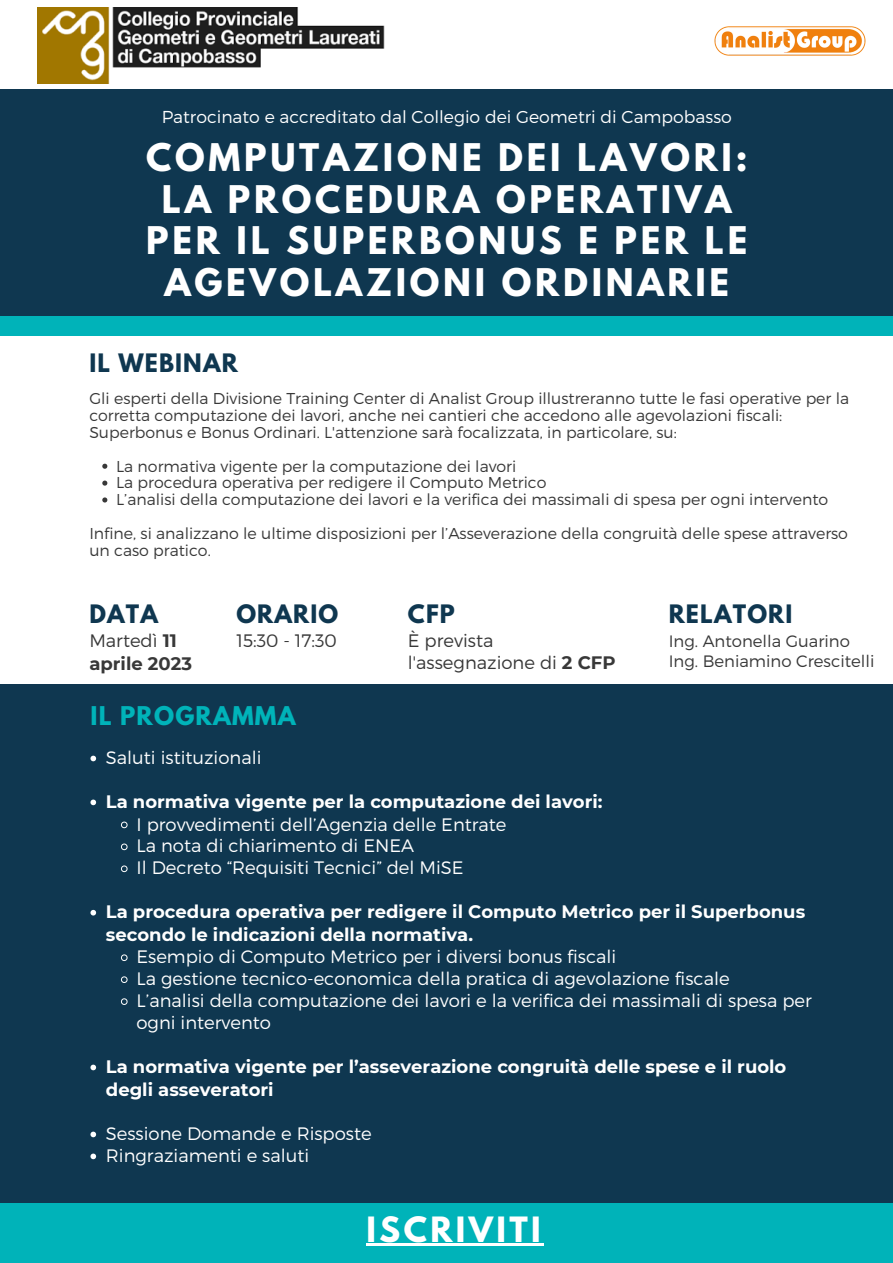
<style>
.page{position:relative;width:893px;height:1263px;background:#fff}
.page>*{position:absolute;margin:0;border:0;box-sizing:border-box;transform-origin:0 0}
.t1{font:700 33.75px/41.6px "League Spartan";letter-spacing:.11em;color:#fff;text-align:center}
.t2{font:700 30.9px "League Spartan";letter-spacing:.11em;color:#fff}
.t3{font:700 22.88px "League Spartan";letter-spacing:.05em;color:#00b3b9}
.t4{font:700 22.5px "League Spartan";letter-spacing:.05em;color:#0f3750}
.t5{font:300 18px/22px "Montserrat";color:#fff}
.t6{font:700 18px/22.5px "Montserrat";color:#fff}
.t7{font:300 18px/22px "Montserrat";color:#383838}
.t8{font:700 18px/22.5px "Montserrat";color:#383838}
.t9{font:300 17.25px "Montserrat";color:#fff}
.t10{font:300 16.5px/20.2px "Montserrat";color:#383838}
.t11{font:300 15.75px/16.9px "Montserrat";color:#383838}
.s1{font-weight:300}
.s2{font-weight:700}
</style>
<div class="page">
<div style="left:0;top:89px;width:893px;height:228px;background:#0f3750"></div>
<div style="left:0;top:317px;width:893px;height:18px;background:#00b3b9"></div>
<div style="left:0;top:685px;width:893px;height:518px;background:#0f3750"></div>
<img style="left:714px;top:26px;width:152px;height:30px">
<div style="left:0;top:1203px;width:892px;height:60px;background:#00b3b9"></div>
<img style="left:37px;top:8px;width:348px;height:76px">
<svg style="left:102px;top:464px;width:5px;height:5px"></svg>
<svg style="left:102px;top:481px;width:5px;height:5px"></svg>
<svg style="left:102px;top:497px;width:5px;height:5px"></svg>
<svg style="left:90px;top:756px;width:6px;height:5px"></svg>
<svg style="left:90px;top:799px;width:6px;height:6px"></svg>
<svg style="left:121px;top:821px;width:7px;height:7px"></svg>
<svg style="left:121px;top:843px;width:7px;height:7px"></svg>
<svg style="left:121px;top:865px;width:7px;height:7px"></svg>
<svg style="left:90px;top:910px;width:6px;height:5px"></svg>
<svg style="left:121px;top:954px;width:7px;height:7px"></svg>
<svg style="left:121px;top:976px;width:7px;height:7px"></svg>
<svg style="left:121px;top:998px;width:7px;height:7px"></svg>
<svg style="left:90px;top:1065px;width:6px;height:5px"></svg>
<svg style="left:90px;top:1131px;width:6px;height:6px"></svg>
<svg style="left:90px;top:1153px;width:6px;height:6px"></svg>
<hr style="left:367px;top:1243px;width:177px;height:3px;background:#fff">
<p class="t9" style="left:162px;top:105px;width:571px">Patrocinato e accreditato dal Collegio dei Geometri di Campobasso</p>
<h1 class="t1" style="left:146px;top:141px;width:603px">COMPUTAZIONE DEI LAVORI:<br>LA PROCEDURA OPERATIVA<br>PER IL SUPERBONUS E PER LE<br>AGEVOLAZIONI ORDINARIE</h1>
<h3 class="t4" style="left:89px;top:352px;width:150px">IL WEBINAR</h3>
<p class="t11" style="left:89px;top:389px;width:761px">Gli esperti della Divisione Training Center di Analist Group illustreranno tutte le fasi operative per la corretta computazione dei lavori, anche nei cantieri che accedono alle agevolazioni fiscali:<br>Superbonus e Bonus Ordinari. L'attenzione sarà focalizzata, in particolare, su:</p>
<p class="t11" style="left:116px;top:457px;width:713px">La normativa vigente per la computazione dei lavori<br>La procedura operativa per redigere il Computo Metrico<br>L’analisi della computazione dei lavori e la verifica dei massimali di spesa per ogni intervento</p>
<p class="t11" style="left:89px;top:524px;width:760px">Infine, si analizzano le ultime disposizioni per l’Asseverazione della congruità delle spese attraverso un caso pratico.</p>
<h3 class="t4" style="left:89px;top:602px;width:70px">DATA</h3>
<p class="t8" style="left:89px;top:629px;width:104px"><span class="s1">Martedì</span> 11 aprile 2023</p>
<h3 class="t4" style="left:236px;top:602px;width:103px">ORARIO</h3>
<p class="t7" style="left:236px;top:629px;width:102px">15:30 - 17:30</p>
<h3 class="t4" style="left:408px;top:602px;width:48px">CFP</h3>
<p class="t7" style="left:408px;top:629px;width:209px">È prevista l'assegnazione di <span class="s2">2 CFP</span></p>
<h3 class="t4" style="left:669px;top:602px;width:125px">RELATORI</h3>
<p class="t10" style="left:669px;top:630px;width:207px">Ing. Antonella Guarino<br>Ing. Beniamino Crescitelli</p>
<h3 class="t3" style="left:91px;top:704px;width:206px">IL PROGRAMMA</h3>
<p class="t5" style="left:106px;top:746px;width:157px">Saluti istituzionali</p>
<p class="t6" style="left:106px;top:790px;width:498px">La normativa vigente per la computazione dei lavori:</p>
<p class="t5" style="left:136px;top:812px;width:371px">I provvedimenti dell’Agenzia delle Entrate<br>La nota di chiarimento di ENEA<br>Il Decreto “Requisiti Tecnici” del MiSE</p>
<p class="t6" style="left:106px;top:901px;width:701px">La procedura operativa per redigere il Computo Metrico per il Superbonus secondo le indicazioni della normativa.</p>
<p class="t5" style="left:136px;top:945px;width:677px">Esempio di Computo Metrico per i diversi bonus fiscali<br>La gestione tecnico-economica della pratica di agevolazione fiscale<br>L’analisi della computazione dei lavori e la verifica dei massimali di spesa per ogni intervento</p>
<p class="t6" style="left:106px;top:1055px;width:682px">La normativa vigente per l’asseverazione congruità delle spese e il ruolo degli asseveratori</p>
<p class="t5" style="left:106px;top:1122px;width:267px">Sessione Domande e Risposte<br>Ringraziamenti e saluti</p>
<h2 class="t2" style="left:367px;top:1214px;width:175px">ISCRIVITI</h2>
</div>
